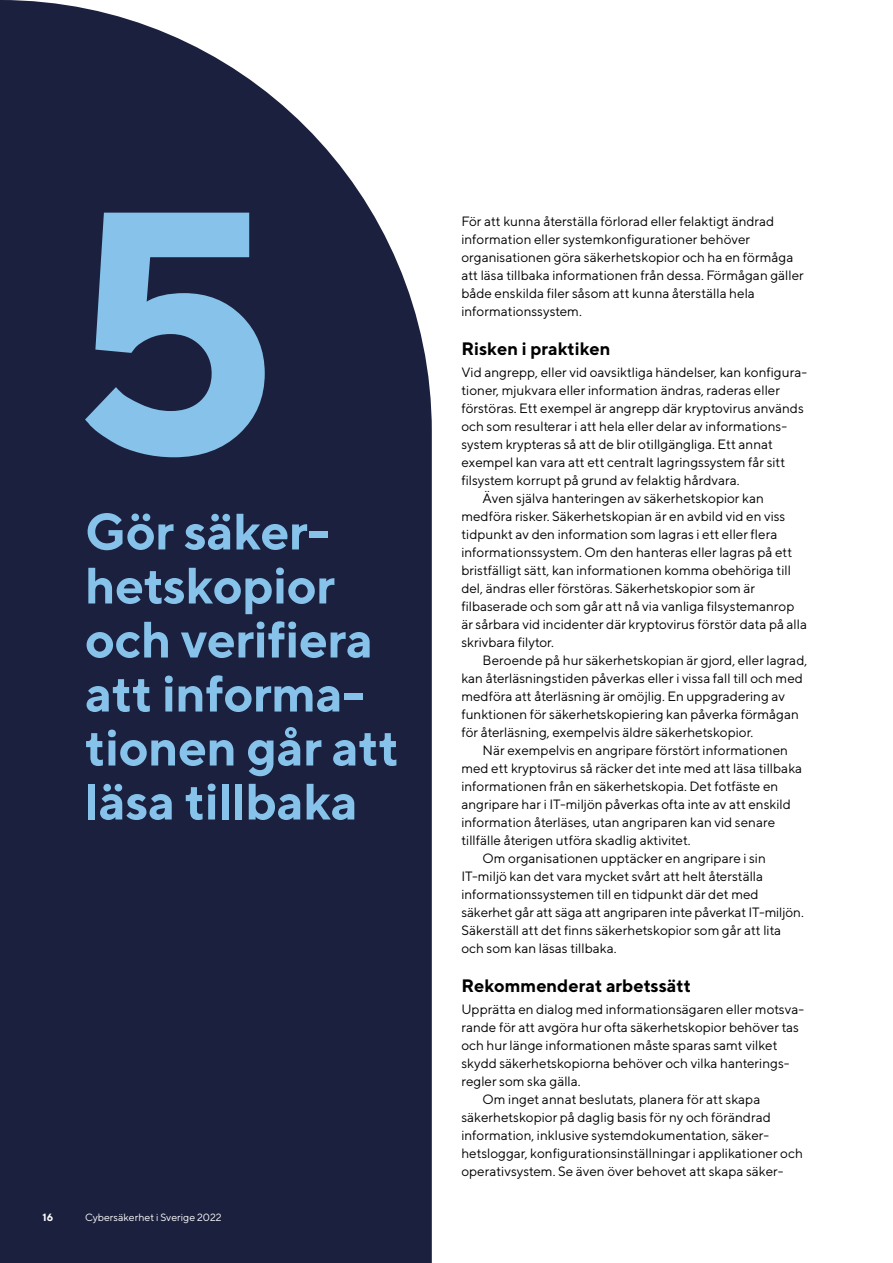
<style>
.page{position:relative;width:893px;height:1263px;background:#fff}
.page>*{position:absolute;margin:0;border:0;box-sizing:border-box;transform-origin:0 0}
.H2_Rubrik{font:700 51px/54px "TT Norms";letter-spacing:-.01em;color:#86c2e9}
.t1{font:700 18px "TT Norms";color:#000}
.P_Brödtext{font:13.5px/18px "TT Norms";color:#000}
.P_Brödtext_UI{font:13.5px/18px "TT Norms";color:#000}
.t2{font:10.5px "TT Norms";color:#fff}
.t3{font:700 10.5px "TT Norms";color:#fff}
</style>
<div class="page">
<svg style="left:0;top:0;width:432px;height:1263px;background:#2d324d"></svg>
<svg style="left:85px;top:213px;width:180px;height:244px;background:#597ea1"></svg>
<h2 class="H2_Rubrik" style="left:85px;top:503px;width:316px">Gör säker&shy;hetskopior och verifiera att informa&shy;tionen går att läsa tillbaka</h2>
<p class="t3" style="left:43px;top:1211px;width:12px">16</p>
<p class="t2" style="left:85px;top:1211px;width:138px">Cybersäkerhet i Sverige 2022</p>
<p class="P_Brödtext_UI" style="left:461px;top:212px;width:344px">För att kunna återställa förlorad eller felaktigt ändrad information eller systemkonfigurationer behöver organisationen göra säkerhetskopior och ha en förmåga att läsa tillbaka informationen från dessa. Förmågan gäller både enskilda filer såsom att kunna återställa hela informationssystem.</p>
<h3 class="t1" style="left:461px;top:337px;width:151px">Risken i praktiken</h3>
<p class="P_Brödtext_UI" style="left:461px;top:363px;width:347px">Vid angrepp, eller vid oavsiktliga händelser, kan konfigura&shy;tioner, mjukvara eller information ändras, raderas eller förstöras. Ett exempel är angrepp där kryptovirus används och som resulterar i att hela eller delar av informations&shy;system krypteras så att de blir otillgängliga. Ett annat exempel kan vara att ett centralt lagringssystem får sitt filsystem korrupt på grund av felaktig hårdvara.</p>
<p class="P_Brödtext" style="left:461px;top:489px;width:347px;text-indent:21px">Även själva hanteringen av säkerhetskopior kan medföra risker. Säkerhetskopian är en avbild vid en viss tidpunkt av den information som lagras i ett eller flera informationssystem. Om den hanteras eller lagras på ett bristfälligt sätt, kan informationen komma obehöriga till del, ändras eller förstöras. Säkerhetskopior som är filbaserade och som går att nå via vanliga filsystemanrop är sårbara vid incidenter där kryptovirus förstör data på alla skrivbara filytor.</p>
<p class="P_Brödtext" style="left:461px;top:651px;width:347px;text-indent:21px">Beroende på hur säkerhetskopian är gjord, eller lagrad, kan återläsningstiden påverkas eller i vissa fall till och med medföra att återläsning är omöjlig. En uppgradering av funktionen för säkerhetskopiering kan påverka förmågan för återläsning, exempelvis äldre säkerhetskopior.</p>
<p class="P_Brödtext" style="left:461px;top:741px;width:342px;text-indent:21px">När exempelvis en angripare förstört informationen med ett kryptovirus så räcker det inte med att läsa tillbaka informationen från en säkerhetskopia. Det fotfäste en angripare har i IT-miljön påverkas ofta inte av att enskild information återläses, utan angriparen kan vid senare tillfälle återigen utföra skadlig aktivitet.</p>
<p class="P_Brödtext" style="left:461px;top:849px;width:344px;text-indent:21px">Om organisationen upptäcker en angripare i sin IT-miljö kan det vara mycket svårt att helt återställa informationssystemen till en tidpunkt där det med säkerhet går att säga att angriparen inte påverkat IT-miljön.<br>Säkerställ att det finns säkerhetskopior som går att lita och som kan läsas tillbaka.</p>
<h3 class="t1" style="left:461px;top:974px;width:231px">Rekommenderat arbetssätt</h3>
<p class="P_Brödtext_UI" style="left:461px;top:1000px;width:344px">Upprätta en dialog med informationsägaren eller motsva&shy;rande för att avgöra hur ofta säkerhetskopior behöver tas och hur länge informationen måste sparas samt vilket skydd säkerhetskopiorna behöver och vilka hanterings&shy;regler som ska gälla.</p>
<p class="P_Brödtext" style="left:461px;top:1090px;width:343px;text-indent:21px">Om inget annat beslutats, planera för att skapa säkerhetskopior på daglig basis för ny och förändrad information, inklusive systemdokumentation, säker&shy;hetsloggar, konfigurationsinställningar i applikationer och operativsystem. Se även över behovet att skapa säker-</p>
</div>
